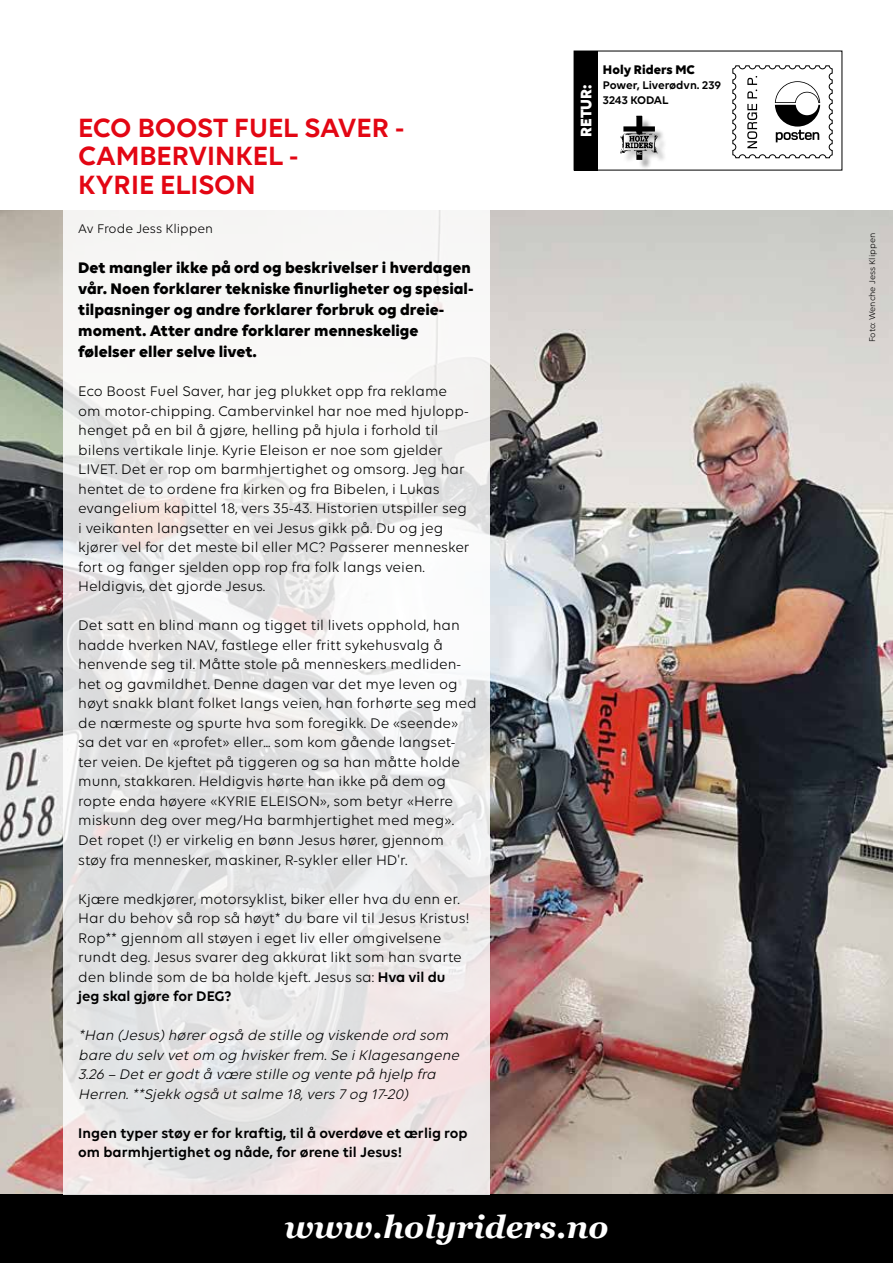
<style>
.page{position:relative;width:893px;height:1263px;background:#fff}
.page>*{position:absolute;margin:0;border:0;box-sizing:border-box;transform-origin:0 0}
.t1{font:italic 700 31.5px "Georgia";color:#fff}
.t2{font:600 28.5px/28.5px "Volte";color:#e30613}
.t3{font:700 16.5px/21px "Volte";color:#000}
.t4{font:700 16.5px "Volte";color:#fff}
.t5{font:15px/19.5px "Volte";color:#000}
.t6{font:italic 15px/19.5px "Volte";color:#000}
.t7{font:600 15px/19.5px "Volte";color:#000}
.t8{font:13.5px "Volte";color:#000}
.t9{font:700 13.5px "Volte";color:#000}
.t10{font:600 12px/15px "Volte";color:#000}
.t11{font:9px "Volte";color:#000}
.s1{font-weight:600}
</style>
<div class="page">
<img style="left:0;top:210px;width:893px;height:985px">
<div style="left:0;top:1195px;width:893px;height:68px;background:#000"></div>
<div style="left:574px;top:51px;width:23px;height:119px;background:#000"></div>
<div style="left:623px;top:118px;width:44px;height:52px;background:#000;opacity:.4"></div>
<img style="left:620px;top:116px;width:38px;height:45px">
<svg style="left:64px;top:210px;width:426px;height:985px"></svg>
<svg style="left:732px;top:65px;width:100px;height:93px"></svg>
<h2 class="t2" style="left:78px;top:113px;width:328px">ECO BOOST FUEL SAVER -<br>CAMBERVINKEL -<br>KYRIE ELISON</h2>
<p class="t8" style="left:78px;top:221px;width:136px">Av Frode Jess Klippen</p>
<p class="t3" style="left:78px;top:257px;width:397px">Det mangler ikke på ord og beskrivelser i hverdagen vår. Noen forklarer tekniske finurligheter og spesial&shy;tilpasninger og andre forklarer forbruk og dreie&shy;moment. Atter andre forklarer menneskelige følelser eller selve livet.</p>
<p class="t5" style="left:78px;top:381px;width:393px">Eco Boost Fuel Saver, har jeg plukket opp fra reklame om motor-chipping. Cambervinkel har noe med hjulopp&shy;henget på en bil å gjøre, helling på hjula i forhold til bilens vertikale linje. Kyrie Eleison er noe som gjelder LIVET. Det er rop om barmhjertighet og omsorg. Jeg har hentet de to ordene fra kirken og fra Bibelen, i Lukas evangelium kapittel 18, vers 35-43. Historien utspiller seg i veikanten langsetter en vei Jesus gikk på. Du og jeg kjører vel for det meste bil eller MC? Passerer mennesker fort og fanger sjelden opp rop fra folk langs veien.<br>Heldigvis, det gjorde Jesus.</p>
<p class="t5" style="left:78px;top:615px;width:400px">Det satt en blind mann og tigget til livets opphold, han hadde hverken NAV, fastlege eller fritt sykehusvalg å henvende seg til. Måtte stole på menneskers medliden&shy;het og gavmildhet. Denne dagen var det mye leven og høyt snakk blant folket langs veien, han forhørte seg med de nærmeste og spurte hva som foregikk. De «seende» sa det var en «profet» eller... som kom gående langset&shy;ter veien. De kjeftet på tiggeren og sa han måtte holde munn, stakkaren. Heldigvis hørte han ikke på dem og ropte enda høyere «KYRIE ELEISON», som betyr «Herre miskunn deg over meg/Ha barmhjertighet med meg».<br>Det ropet (!) er virkelig en bønn Jesus hører, gjennom<br>støy fra mennesker, maskiner, R-sykler eller HD'r.</p>
<p class="t5" style="left:78px;top:888px;width:393px">Kjære medkjører, motorsyklist, biker eller hva du enn er.<br>Har du behov så rop så høyt* du bare vil til Jesus Kristus!<br>Rop** gjennom all støyen i eget liv eller omgivelsene rundt deg. Jesus svarer deg akkurat likt som han svarte den blinde som de ba holde kjeft. Jesus sa: <span class="s1">Hva vil du jeg skal gjøre for DEG?</span></p>
<p class="t6" style="left:78px;top:1025px;width:386px">*Han (Jesus)hørerogså de stille og viskende ord som bare du selv vetom og hviskerfrem.Se iKlagesangene 3.26 – Detergodtå være stille og vente på hjelp fra Herren.**Sjekk også utsalme 18,vers 7 og 17-20)</p>
<p class="t7" style="left:78px;top:1122px;width:391px">Ingen typer støy er for kraftig, til å overdøve et ærlig rop om barmhjertighet og nåde, for ørene til Jesus!</p>
<p class="t4" style="left:576px;top:137px;width:54px;rotate:-90deg">RETUR:</p>
<p class="t9" style="left:603px;top:62px;width:93px">Holy Riders MC</p>
<p class="t10" style="left:603px;top:77px;width:120px">Power, Liverødvn. 239<br>3243 KODAL</p>
<h1 class="t1" style="left:284px;top:1203px;width:326px">www.holyriders.no</h1>
<p class="t11" style="left:867px;top:342px;width:111px;rotate:-90deg">Foto: Wenche Jess Klippen</p>
</div>
